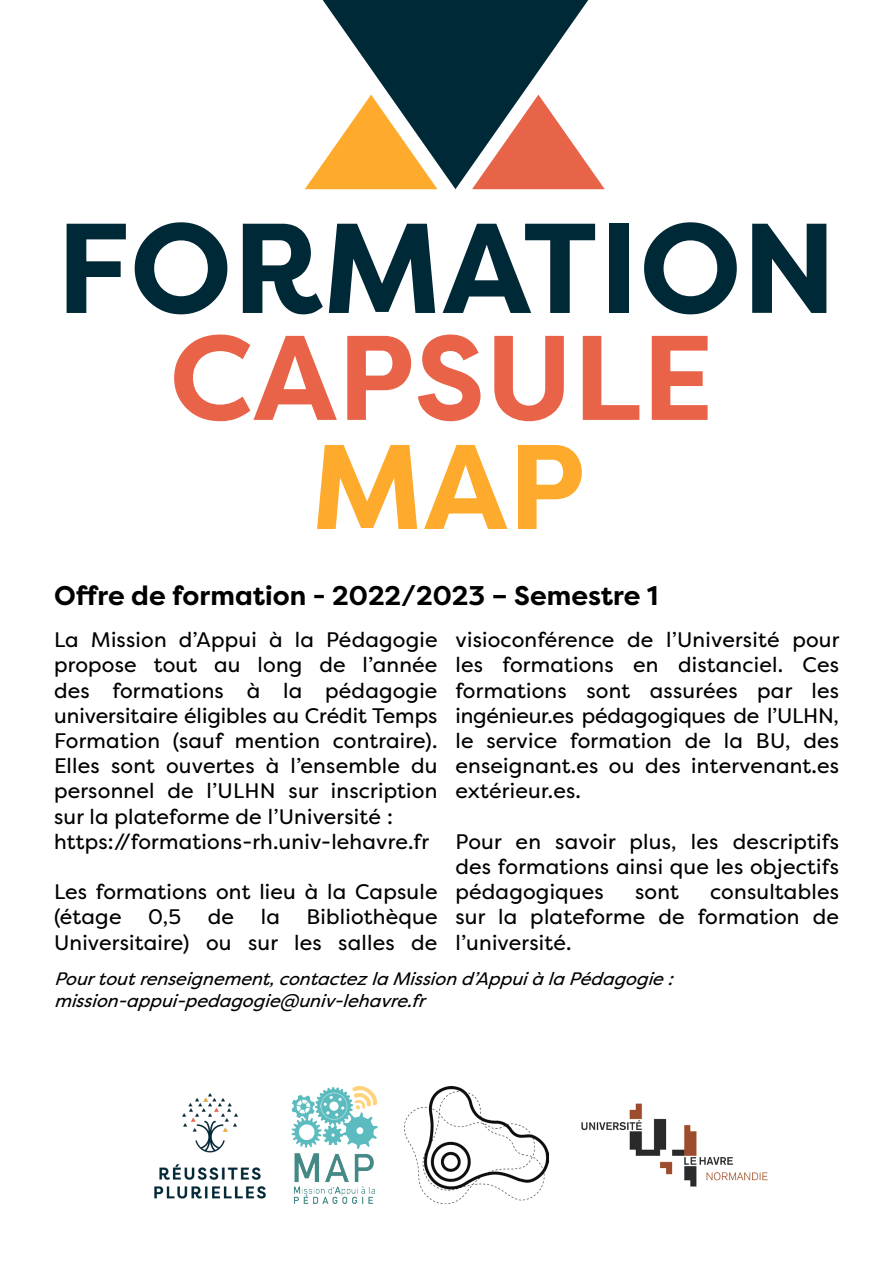
<style>
.page{position:relative;width:893px;height:1263px;background:#fff}
.page>*{position:absolute;margin:0;border:0;box-sizing:border-box;transform-origin:0 0}
.t1{font:700 127.5px "Filson Pro";color:#002938}
.t2{font:700 120px "Filson Pro";color:#e86348}
.t3{font:700 120px "Filson Pro";color:#feaa2c}
.t4{font:700 27px "Filson Pro";color:#000}
.t5{font:21px/25.2px "Filson Pro";letter-spacing:.01em;color:#000;text-align:justify}
.t6{font:italic 18px/21.6px "Filson Pro";color:#000}
</style>
<div class="page">
<svg style="left:323px;top:0;width:265px;height:189px;fill:#002938"></svg>
<svg style="left:305px;top:95px;width:132px;height:94px"></svg>
<svg style="left:472px;top:95px;width:133px;height:94px"></svg>
<img style="left:154px;top:1093px;width:112px;height:106px">
<img style="left:291px;top:1087px;width:87px;height:116px">
<img style="left:581px;top:1103px;width:187px;height:84px">
<img style="left:404px;top:1087px;width:144px;height:116px">
<h1 class="t1" style="left:56px;top:188px;width:782px">FORMATION</h1>
<h2 class="t2" style="left:169px;top:302px;width:545px">CAPSULE</h2>
<h2 class="t3" style="left:311px;top:411px;width:276px">MAP</h2>
<p class="t4" style="left:54px;top:579px;width:606px">Offre de formation - 2022/2023 – Semestre 1</p>
<p class="t5" style="left:54px;top:627px;width:385px;text-align:left">La Mission d’Appui à la Pédagogie propose tout au long de l’année des formations à la pédagogie universitaire éligibles au Crédit Temps Formation (sauf mention contraire).<br>Elles sont ouvertes à l’ensemble du personnel de l’ULHN sur inscription sur la plateforme de l’Université : https://formations-rh.univ-lehavre.fr</p>
<p class="t5" style="left:54px;top:879px;width:385px">Les formations ont lieu à la Capsule (étage</p>
<p class="t5" style="left:54px;top:904px;width:385px;text-align:right">Bibliothèque<br>Universitaire) ou sur les salles de</p>
<p class="t5" style="left:148px;top:904px;width:34px">0,5</p>
<p class="t5" style="left:208px;top:904px;width:28px">de</p>
<p class="t5" style="left:261px;top:904px;width:21px">la</p>
<p class="t5" style="left:455px;top:627px;width:385px">visioconférence de l’Université pour les formations en distanciel. Ces formations sont assurées par les ingénieur.es pédagogiques de l’ULHN, le service formation de la BU, des enseignant.es ou des intervenant.es extérieur.es.</p>
<p class="t5" style="left:455px;top:828px;width:385px">Pour en savoir plus, les descriptifs des formations ainsi que les objectifs pédagogiques</p>
<p class="t5" style="left:455px;top:879px;width:385px;text-indent:255px">consultables sur la plateforme de formation de l’université.</p>
<p class="t5" style="left:635px;top:879px;width:45px">sont</p>
<p class="t6" style="left:54px;top:968px;width:627px">Pourtoutrenseignement,contactezlaMissiond’AppuiàlaPédagogie: mission-appui-pedagogie@univ-lehavre.fr</p>
</div>
